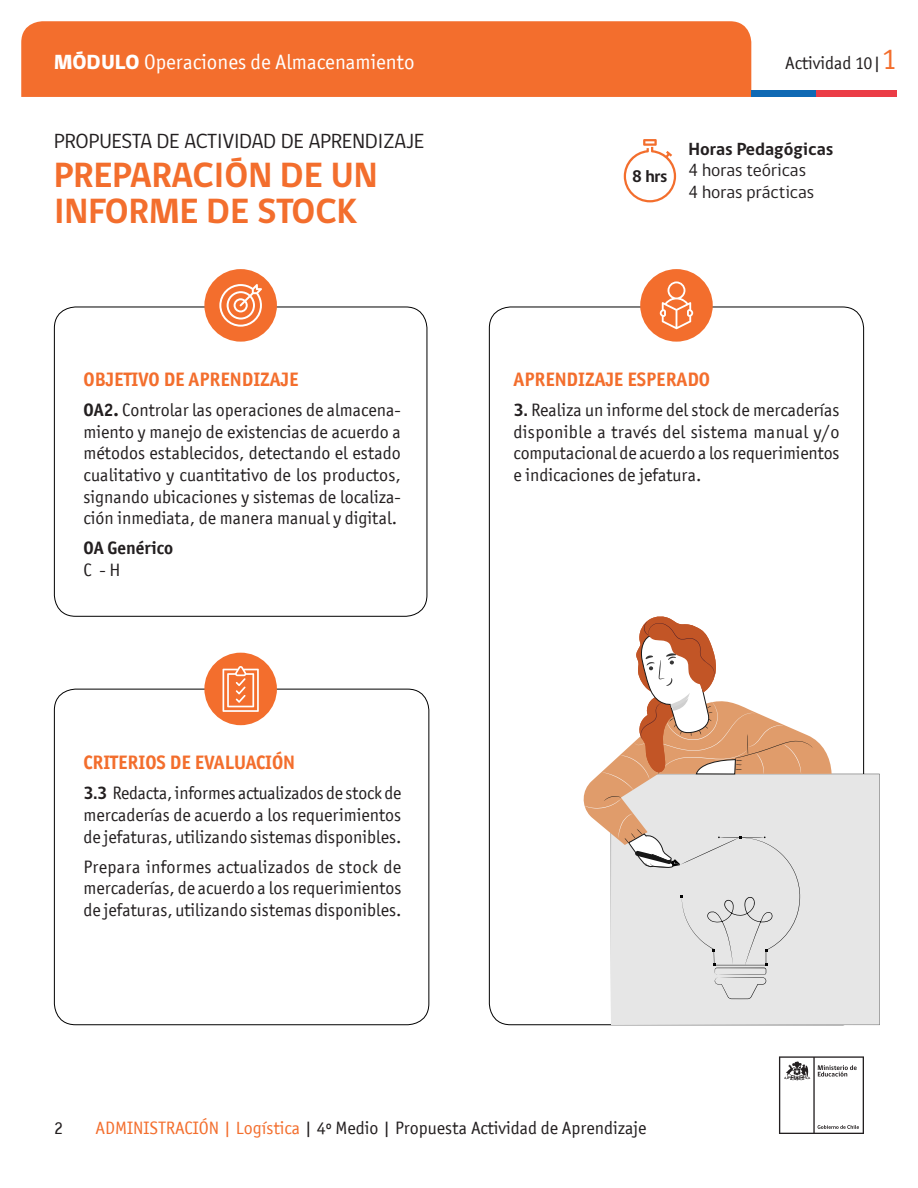
<style>
.page{position:relative;width:918px;height:1188px;background:#fff}
.page>*{position:absolute;margin:0;border:0;box-sizing:border-box;transform-origin:0 0}
.t1{font:700 36px/36px "gob CL";color:#f36e2d}
.t2{font:21px "Officina San ITC";color:#fff}
.t3{font:21px "gob CL";color:#231f20}
.titulo_2__naranja_al{font:700 19.5px "Officina San ITC";color:#f36e2d}
.texto_1{font:18px/21.6px "Officina San ITC";color:#231f20;text-align:justify}
.t4{font:18px "gob CL";color:#231f20}
.t5{font:700 18px "gob CL";color:#231f20}
.texto_1-2{font:700 18px "Officina San ITC";color:#231f20}
.t6{font:700 17.25px "gob CL";color:#231f20}
.s1{font-family:"gob CL";font-weight:800}
.s2{font-size:30px;color:#f36e2d}
.s3{font-weight:700}
.s4{font-family:"gob CL";font-weight:700}
.s5{color:#f36e2d}
</style>
<div class="page">
<svg style="left:779px;top:1056px;width:85px;height:78px"></svg>
<div style="left:21px;top:21px;width:730px;height:76px;background:#f36e2d"></div>
<div style="left:751px;top:90px;width:65px;height:7px;background:#0f69b4"></div>
<div style="left:816px;top:90px;width:81px;height:7px;background:#eb3c46"></div>
<svg style="left:624px;top:139px;width:52px;height:63px"></svg>
<div style="left:54px;top:307px;width:373px;height:309px;border:1px solid #000;border-radius:21px"></div>
<div style="left:640px;top:269px;width:73px;height:73px;background:#f36e2d;border-radius:50%"></div>
<svg style="left:660px;top:281px;width:33px;height:48px"></svg>
<div style="left:204px;top:653px;width:73px;height:72px;background:#f36e2d;border-radius:50%"></div>
<svg style="left:223px;top:666px;width:36px;height:46px"></svg>
<div style="left:204px;top:269px;width:73px;height:73px;background:#f36e2d;border-radius:50%"></div>
<svg style="left:219px;top:284px;width:43px;height:43px"></svg>
<div style="left:611px;top:774px;width:269px;height:251px;background:#e6e6e6"></div>
<svg style="left:583px;top:616px;width:249px;height:383px"></svg>
<p class="t2" style="left:54px;top:50px;width:362px"><span class="s1">MÓDULO</span> Operaciones de Almacenamiento</p>
<p class="texto_1" style="left:785px;top:52px;width:113px">Actividad 10|<span class="s2">1</span></p>
<p class="t3" style="left:54px;top:127px;width:372px">PROPUESTA DE ACTIVIDAD DE APRENDIZAJE</p>
<p class="t1" style="left:54px;top:158px;width:325px">PREPARACIÓN DE UN<br>INFORME DE STOCK</p>
<p class="titulo_2__naranja_al" style="left:84px;top:367px;width:216px">OBJETIVO DE APRENDIZAJE</p>
<p class="texto_1" style="left:84px;top:399px;width:319px"><span class="s3">OA2.</span> Controlar las operaciones de almacena&shy;miento y manejo de existencias de acuerdo a métodos establecidos, detectando el estado cualitativo y cuantitativo de los productos, signando ubicaciones y sistemas de localiza&shy;ción inmediata, de manera manual y digital.</p>
<p class="texto_1-2" style="left:84px;top:537px;width:91px">OA Genérico</p>
<p class="texto_1" style="left:84px;top:559px;width:38px">C - H</p>
<p class="titulo_2__naranja_al" style="left:84px;top:751px;width:213px">CRITERIOS DE EVALUACIÓN</p>
<p class="texto_1" style="left:84px;top:782px;width:319px"><span class="s4">3.3</span> Redacta, informes actualizados de stock de mercaderías de acuerdo a los requerimientos de jefaturas, utilizando sistemas disponibles.</p>
<p class="texto_1" style="left:84px;top:856px;width:319px">Prepara informes actualizados de stock de mercaderías, de acuerdo a los requerimientos de jefaturas, utilizando sistemas disponibles.</p>
<p class="t6" style="left:632px;top:164px;width:37px">8 hrs</p>
<p class="t5" style="left:688px;top:136px;width:147px">Horas Pedagógicas</p>
<p class="t4" style="left:688px;top:158px;width:119px">4 horas teóricas</p>
<p class="t4" style="left:688px;top:180px;width:127px">4 horas prácticas</p>
<p class="titulo_2__naranja_al" style="left:514px;top:367px;width:198px">APRENDIZAJE ESPERADO</p>
<p class="texto_1" style="left:514px;top:399px;width:327px"><span class="s4">3.</span> Realiza un informe del stock de mercaderías disponible a través del sistema manual y/o computacional de acuerdo a los requerimientos e indicaciones de jefatura.</p>
<p class="texto_1" style="left:54px;top:1117px;width:10px">2</p>
<p class="texto_1" style="left:95px;top:1117px;width:553px"><span class="s5">ADMINISTRACIÓN | Logística</span> | 4º Medio | Propuesta Actividad de Aprendizaje</p>
</div>
